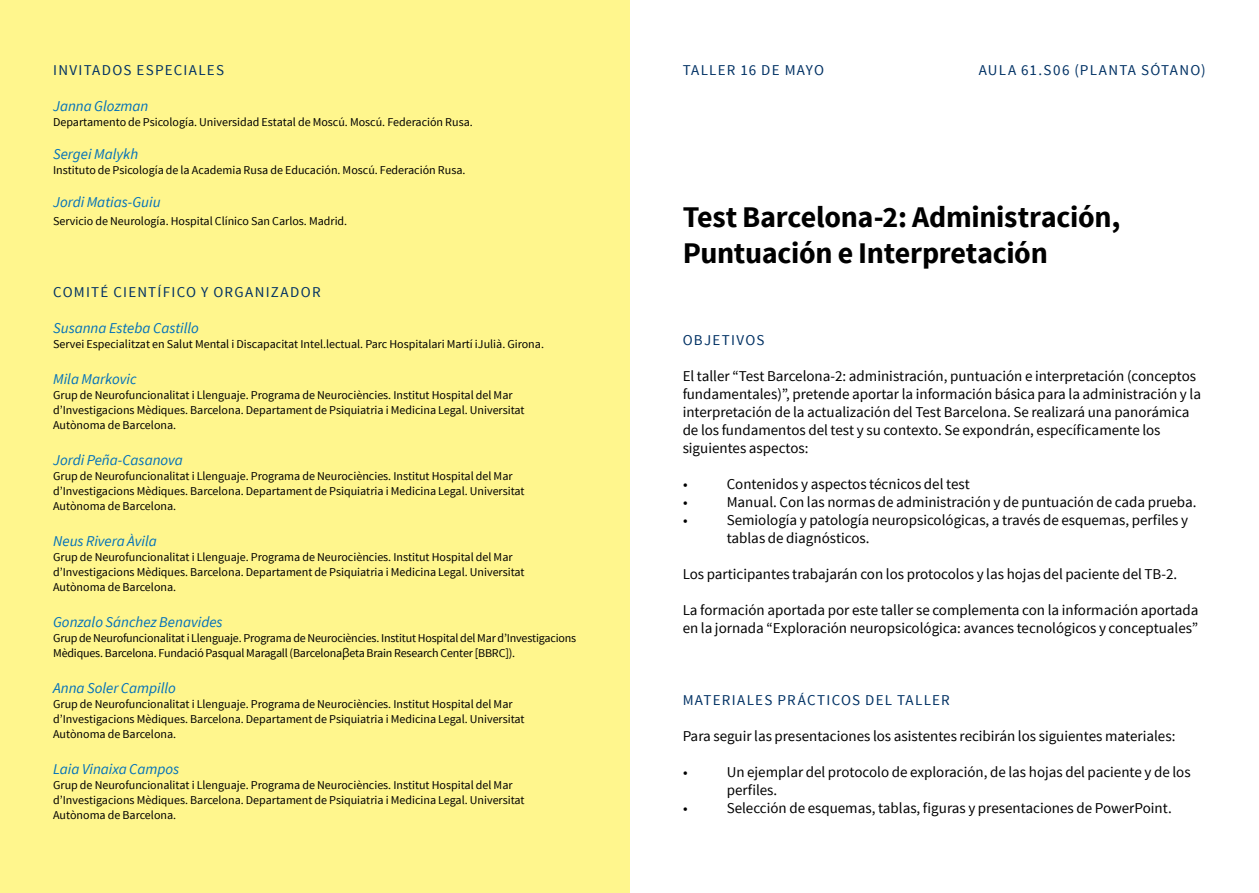
<style>
.page{position:relative;width:1259px;height:893px;background:#fff}
.page>*{position:absolute;margin:0;border:0;box-sizing:border-box;transform-origin:0 0}
.t1{font:700 30px/36px "Source Sans Pro";letter-spacing:-.01em;color:#000}
.t2{font:15px/18px "Source Sans Pro";color:#000}
.t3{font:italic 15px "Source Sans Pro";color:#0070ba}
.t4{font:15px "Source Sans Pro";letter-spacing:.08em;color:#003164}
.t5{font:12px/15px "Source Sans Pro";color:#000}
.s1{font-family:"Open Sans"}
</style>
<div class="page">
<div style="left:0;top:0;width:629px;height:893px;background:#fff68d"></div>
<p class="t4" style="left:53px;top:61px;width:173px">INVITADOS ESPECIALES</p>
<p class="t3" style="left:53px;top:97px;width:97px">Janna Glozman</p>
<p class="t5" style="left:53px;top:115px;width:421px">Departamento de Psicología. Universidad Estatal de Moscú. Moscú. Federación Rusa.</p>
<p class="t3" style="left:53px;top:145px;width:86px">Sergei Malykh</p>
<p class="t5" style="left:53px;top:163px;width:414px">Instituto de Psicología de la Academia Rusa de Educación. Moscú. Federación Rusa.</p>
<p class="t3" style="left:53px;top:193px;width:109px">Jordi Matias-Guiu</p>
<p class="t5" style="left:53px;top:214px;width:296px">Servicio de Neurología. Hospital Clínico San Carlos. Madrid.</p>
<p class="t4" style="left:53px;top:283px;width:269px">COMITÉ CIENTÍFICO Y ORGANIZADOR</p>
<p class="t3" style="left:53px;top:319px;width:147px">Susanna Esteba Castillo</p>
<p class="t5" style="left:53px;top:337px;width:492px">Servei Especialitzat en Salut Mental i Discapacitat Intel.lectual. Parc Hospitalari Martí iJulià. Girona.</p>
<p class="t3" style="left:53px;top:370px;width:85px">Mila Markovic</p>
<p class="t5" style="left:53px;top:388px;width:473px">Grup de Neurofuncionalitat i Llenguaje. Programa de Neurociències. Institut Hospital del Mar d’Investigacions Mèdiques. Barcelona. Departament de Psiquiatria i Medicina Legal. Universitat<br>Autònoma de Barcelona.</p>
<p class="t3" style="left:53px;top:451px;width:131px">Jordi Peña-Casanova</p>
<p class="t5" style="left:53px;top:469px;width:473px">Grup de Neurofuncionalitat i Llenguaje. Programa de Neurociències. Institut Hospital del Mar d’Investigacions Mèdiques. Barcelona. Departament de Psiquiatria i Medicina Legal. Universitat<br>Autònoma de Barcelona.</p>
<p class="t3" style="left:53px;top:532px;width:105px">Neus Rivera Àvila</p>
<p class="t5" style="left:53px;top:550px;width:473px">Grup de Neurofuncionalitat i Llenguaje. Programa de Neurociències. Institut Hospital del Mar d’Investigacions Mèdiques. Barcelona. Departament de Psiquiatria i Medicina Legal. Universitat<br>Autònoma de Barcelona.</p>
<p class="t3" style="left:53px;top:613px;width:171px">Gonzalo Sánchez Benavides</p>
<p class="t5" style="left:53px;top:631px;width:524px">Grup de Neurofuncionalitat i Llenguaje. Programa de Neurociències. Institut Hospital del Mar d’Investigacions<br>Mèdiques. Barcelona. Fundació Pasqual Maragall (Barcelona<span class="s1">β</span>eta Brain Research Center [BBRC]).</p>
<p class="t3" style="left:53px;top:679px;width:124px">Anna Soler Campillo</p>
<p class="t5" style="left:53px;top:697px;width:473px">Grup de Neurofuncionalitat i Llenguaje. Programa de Neurociències. Institut Hospital del Mar d’Investigacions Mèdiques. Barcelona. Departament de Psiquiatria i Medicina Legal. Universitat<br>Autònoma de Barcelona.</p>
<p class="t3" style="left:53px;top:760px;width:128px">Laia Vinaixa Campos</p>
<p class="t5" style="left:53px;top:778px;width:473px">Grup de Neurofuncionalitat i Llenguaje. Programa de Neurociències. Institut Hospital del Mar d’Investigacions Mèdiques. Barcelona. Departament de Psiquiatria i Medicina Legal. Universitat<br>Autònoma de Barcelona.</p>
<p class="t4" style="left:682px;top:61px;width:143px">TALLER 16 DE MAYO</p>
<p class="t4" style="left:978px;top:61px;width:229px">AULA 61.S06 (PLANTA SÓTANO)</p>
<h1 class="t1" style="left:682px;top:200px;width:439px">Test Barcelona-2: Administración,<br>Puntuación e Interpretación</h1>
<p class="t4" style="left:682px;top:331px;width:83px">OBJETIVOS</p>
<p class="t2" style="left:682px;top:367px;width:520px">El taller “Test Barcelona-2: administración, puntuación e interpretación (conceptos fundamentales)”, pretende aportar la información básica para la administración y la interpretación de la actualización del Test Barcelona. Se realizará una panorámica de los fundamentos del test y su contexto. Se expondrán, específicamente los siguientes aspectos:</p>
<p class="t2" style="left:683px;top:475px;width:6px">•</p>
<p class="t2" style="left:726px;top:475px;width:245px">Contenidos y aspectos técnicos del test</p>
<p class="t2" style="left:683px;top:493px;width:6px">•</p>
<p class="t2" style="left:726px;top:493px;width:471px">Manual. Con las normas de administración y de puntuación de cada prueba.</p>
<p class="t2" style="left:683px;top:511px;width:6px">•</p>
<p class="t2" style="left:726px;top:511px;width:463px">Semiología y patología neuropsicológicas, a través de esquemas, perfiles y tablas de diagnósticos.</p>
<p class="t2" style="left:682px;top:565px;width:496px">Los participantes trabajarán con los protocolos y las hojas del paciente del TB-2.</p>
<p class="t2" style="left:682px;top:601px;width:517px">La formación aportada por este taller se complementa con la información aportada en la jornada “Exploración neuropsicológica: avances tecnológicos y conceptuales”</p>
<p class="t4" style="left:682px;top:691px;width:269px">MATERIALES PRÁCTICOS DEL TALLER</p>
<p class="t2" style="left:682px;top:727px;width:494px">Para seguir las presentaciones los asistentes recibirán los siguientes materiales:</p>
<p class="t2" style="left:683px;top:763px;width:6px">•</p>
<p class="t2" style="left:726px;top:763px;width:465px">Un ejemplar del protocolo de exploración, de las hojas del paciente y de los perfiles.</p>
<p class="t2" style="left:683px;top:799px;width:6px">•</p>
<p class="t2" style="left:726px;top:799px;width:446px">Selección de esquemas, tablas, figuras y presentaciones de PowerPoint.</p>
</div>
